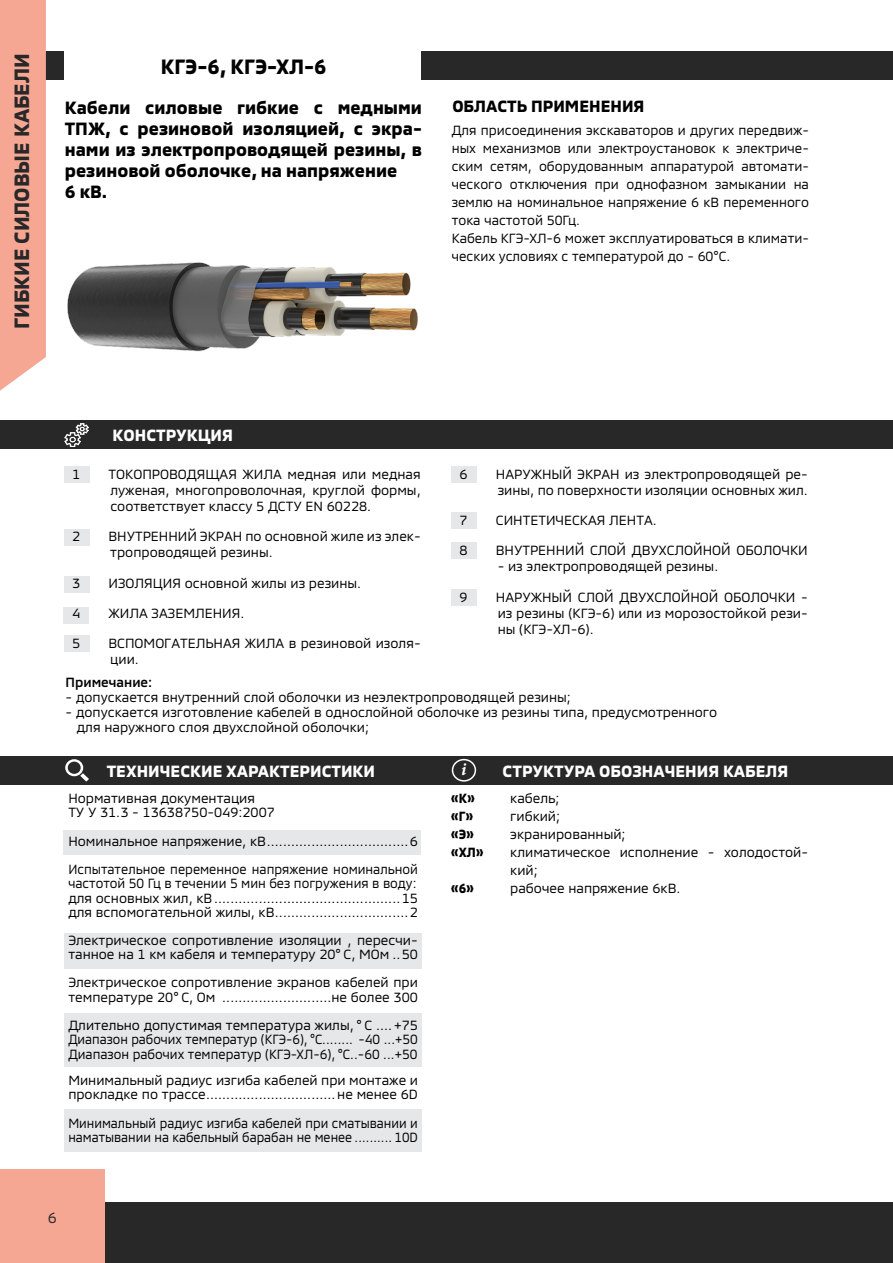
<style>
.page{position:relative;width:893px;height:1263px;background:#fff}
.page>*{position:absolute;margin:0;border:0;box-sizing:border-box;transform-origin:0 0}
.t1{font:700 21px "MMCOFFICE";color:#292829}
.t2{font:700 21px "MMCOFFICE";color:#000}
.t3{font:700 18px/21px "MMCOFFICE";color:#000}
.t4{font:italic 700 18px "Minion Pro";color:#fff}
.t5{font:700 16.5px "MMCOFFICE";color:#fff}
.t6{font:700 16.5px "MMCOFFICE";color:#000}
.t7{font:15px "MMCOFFICE";color:#292829}
.t8{font:13.5px/18px "MMCOFFICE";color:#000}
.t9{font:13.5px/14.2px "MMCOFFICE";color:#000;text-align:justify;scale:.95 1}
.t10{font:13.5px/14.2px "MMCOFFICE";color:#000;scale:.93 1}
.t11{font:700 13.5px/18px "MMCOFFICE";color:#000;scale:.93 1}
.t12{font:500 13.5px "MMCOFFICE";color:#000}
</style>
<div class="page">
<div style="left:11px;top:1202px;width:882px;height:61px;background:#292829"></div>
<div style="left:0;top:1168px;width:105px;height:95px;background:#f5a793"></div>
<div style="left:0;top:51px;width:893px;height:29px;background:#292829"></div>
<div style="left:0;top:0;width:46px;height:391px;background:#f5a793"></div>
<div style="left:64px;top:830px;width:357px;height:25px;background:#e6e7e8"></div>
<div style="left:64px;top:933px;width:358px;height:36px;background:#e6e7e8"></div>
<div style="left:64px;top:1013px;width:358px;height:54px;background:#e6e7e8"></div>
<div style="left:64px;top:1109px;width:358px;height:42px;background:#e6e7e8"></div>
<img style="left:67px;top:262px;width:351px;height:90px">
<div style="left:0;top:420px;width:893px;height:29px;background:#292829"></div>
<img style="left:65px;top:424px;width:24px;height:22px">
<div style="left:64px;top:467px;width:25px;height:16px;background:#e6e7e8"></div>
<div style="left:64px;top:529px;width:25px;height:16px;background:#e6e7e8"></div>
<div style="left:64px;top:576px;width:25px;height:16px;background:#e6e7e8"></div>
<div style="left:64px;top:607px;width:25px;height:16px;background:#e6e7e8"></div>
<div style="left:64px;top:636px;width:25px;height:16px;background:#e6e7e8"></div>
<div style="left:451px;top:467px;width:25px;height:16px;background:#e6e7e8"></div>
<div style="left:451px;top:512px;width:25px;height:17px;background:#e6e7e8"></div>
<div style="left:451px;top:542px;width:25px;height:17px;background:#e6e7e8"></div>
<div style="left:451px;top:589px;width:25px;height:17px;background:#e6e7e8"></div>
<div style="left:0;top:756px;width:893px;height:29px;background:#292829"></div>
<svg style="left:65px;top:759px;width:24px;height:22px"></svg>
<div style="left:452px;top:759px;width:24px;height:23px;border:2px solid #fff;border-radius:50%"></div>
<div style="left:65px;top:46px;width:356px;height:37px;background:#fff"></div>
<h1 class="t1" style="left:5px;top:329px;width:277px;rotate:-90deg">ГИБКИЕ СИЛОВЫЕ КАБЕЛИ</h1>
<h1 class="t2" style="left:161px;top:50px;width:167px">КГЭ-6, КГЭ-ХЛ-6</h1>
<h2 class="t3" style="left:65px;top:95px;width:359px">Кабели силовые гибкие с медными<br>ТПЖ, с резиновой изоляцией, с экра&shy;нами из электропроводящей резины, в резиновой оболочке, на напряжение<br>6 кВ.</h2>
<p class="t6" style="left:452px;top:94px;width:194px">ОБЛАСТЬ ПРИМЕНЕНИЯ</p>
<p class="t8" style="left:452px;top:120px;width:359px">Для присоединения экскаваторов и других передвиж&shy;ных механизмов или электроустановок к электриче&shy;ским сетям, оборудованным аппаратурой автомати&shy;ческого отключения при однофазном замыкании на землю на номинальное напряжение 6 кВ переменного тока частотой 50Гц.<br>Кабель КГЭ-ХЛ-6 может эксплуатироваться в климати&shy;ческих условиях с температурой до - 60°C.</p>
<p class="t5" style="left:113px;top:422px;width:122px">КОНСТРУКЦИЯ</p>
<p class="t8" style="left:459px;top:463px;width:10px">6</p>
<p class="t8" style="left:496px;top:464px;width:313px;line-height:16.2px">НАРУЖНЫЙ ЭКРАН из электропроводящей ре&shy;зины, по поверхности изоляции основных жил.</p>
<p class="t8" style="left:459px;top:509px;width:10px">7</p>
<p class="t8" style="left:496px;top:509px;width:162px">СИНТЕТИЧЕСКАЯ ЛЕНТА.</p>
<p class="t8" style="left:459px;top:540px;width:10px">8</p>
<p class="t8" style="left:496px;top:540px;width:313px">ВНУТРЕННИЙ СЛОЙ ДВУХСЛОЙНОЙ ОБОЛОЧКИ</p>
<p class="t8" style="left:498px;top:556px;width:222px">- из электропроводящей резины.</p>
<p class="t8" style="left:459px;top:586px;width:10px">9</p>
<p class="t8" style="left:496px;top:587px;width:313px;line-height:16.2px;text-align:justify">НАРУЖНЫЙ СЛОЙ ДВУХСЛОЙНОЙ ОБОЛОЧКИ - из резины (КГЭ-6) или из морозостойкой рези&shy;ны (КГЭ-ХЛ-6).</p>
<p class="t8" style="left:72px;top:463px;width:10px">1</p>
<p class="t8" style="left:109px;top:464px;width:314px;line-height:16.2px;text-align:justify">ТОКОПРОВОДЯЩАЯ ЖИЛА медная или медная луженая, многопроволочная, круглой формы, соответствует классу 5 ДСТУ EN 60228.</p>
<p class="t8" style="left:72px;top:526px;width:10px">2</p>
<p class="t8" style="left:109px;top:527px;width:314px;line-height:16.2px">ВНУТРЕННИЙ ЭКРАН по основной жиле из элек&shy;тропроводящей резины.</p>
<p class="t8" style="left:72px;top:572px;width:10px">3</p>
<p class="t8" style="left:109px;top:572px;width:254px">ИЗОЛЯЦИЯ основной жилы из резины.</p>
<p class="t8" style="left:72px;top:602px;width:10px">4</p>
<p class="t8" style="left:109px;top:602px;width:137px">ЖИЛА ЗАЗЕМЛЕНИЯ.</p>
<p class="t8" style="left:72px;top:633px;width:10px">5</p>
<p class="t8" style="left:109px;top:633px;width:314px;line-height:16.2px">ВСПОМОГАТЕЛЬНАЯ ЖИЛА в резиновой изоля&shy;ции.</p>
<p class="t12" style="left:66px;top:671px;width:88px">Примечание:</p>
<p class="t8" style="left:66px;top:686px;width:507px">- допускается внутренний слой оболочки из неэлектропроводящей резины;</p>
<p class="t8" style="left:77px;top:703px;width:642px;line-height:15px;text-indent:-11px">- допускается изготовление кабелей в однослойной оболочке из резины типа, предусмотренного для наружного слоя двухслойной оболочки;</p>
<p class="t5" style="left:107px;top:758px;width:270px">ТЕХНИЧЕСКИЕ ХАРАКТЕРИСТИКИ</p>
<h2 class="t4" style="left:461px;top:757px;width:7px">і</h2>
<p class="t5" style="left:503px;top:758px;width:287px">СТРУКТУРА ОБОЗНАЧЕНИЯ КАБЕЛЯ</p>
<p class="t8" style="left:68px;top:789px;width:208px;line-height:14.2px">Нормативная документация<br>ТУ У 31.3 - 13638750-049:2007</p>
<p class="t8" style="left:68px;top:825px;width:351px;line-height:28.5px">Номинальное напряжение, кВ...................................6<br>Испытательное переменное напряжение номинальной</p>
<p class="t9" style="left:68px;top:875px;width:369px">частотой 50 Гц в течении 5 мин без погружения в воду: для основных жил, кВ..............................................15 для вспомогательной жилы, кВ.................................2</p>
<p class="t8" style="left:68px;top:931px;width:351px;line-height:14.2px">Электрическое сопротивление изоляции , пересчи&shy;танное на 1 км кабеля и температуру 20° С, МОм ..50</p>
<p class="t8" style="left:68px;top:974px;width:351px;line-height:14.2px">Электрическое сопротивление экранов кабелей при температуре 20° С, Ом ...........................не более 300</p>
<p class="t8" style="left:68px;top:1016px;width:351px;line-height:14.2px;text-align:justify">Длительно допустимая температура жилы, ° С ....+75<br>Диапазон рабочих температур (КГЭ-6), °С........ -40 ...+50<br>Диапазон рабочих температур (КГЭ-ХЛ-6), °С..-60 ...+50</p>
<p class="t8" style="left:68px;top:1071px;width:351px;line-height:14.2px">Минимальный радиус изгиба кабелей при монтаже и прокладке по трассе................................не менее 6D</p>
<p class="t10" style="left:68px;top:1114px;width:377px">Минимальный радиус изгиба кабелей при сматывании и наматывании на кабельный барабан не менее .......... 10D</p>
<p class="t11" style="left:451px;top:787px;width:37px">«К» «Г» «Э» «ХЛ»</p>
<p class="t11" style="left:451px;top:877px;width:27px">«6»</p>
<p class="t8" style="left:510px;top:787px;width:299px">кабель;<br>гибкий;<br>экранированный;<br>климатическое исполнение - холодостой&shy;кий;<br>рабочее напряжение 6кВ.</p>
<p class="t7" style="left:48px;top:1206px;width:11px">6</p>
</div>
